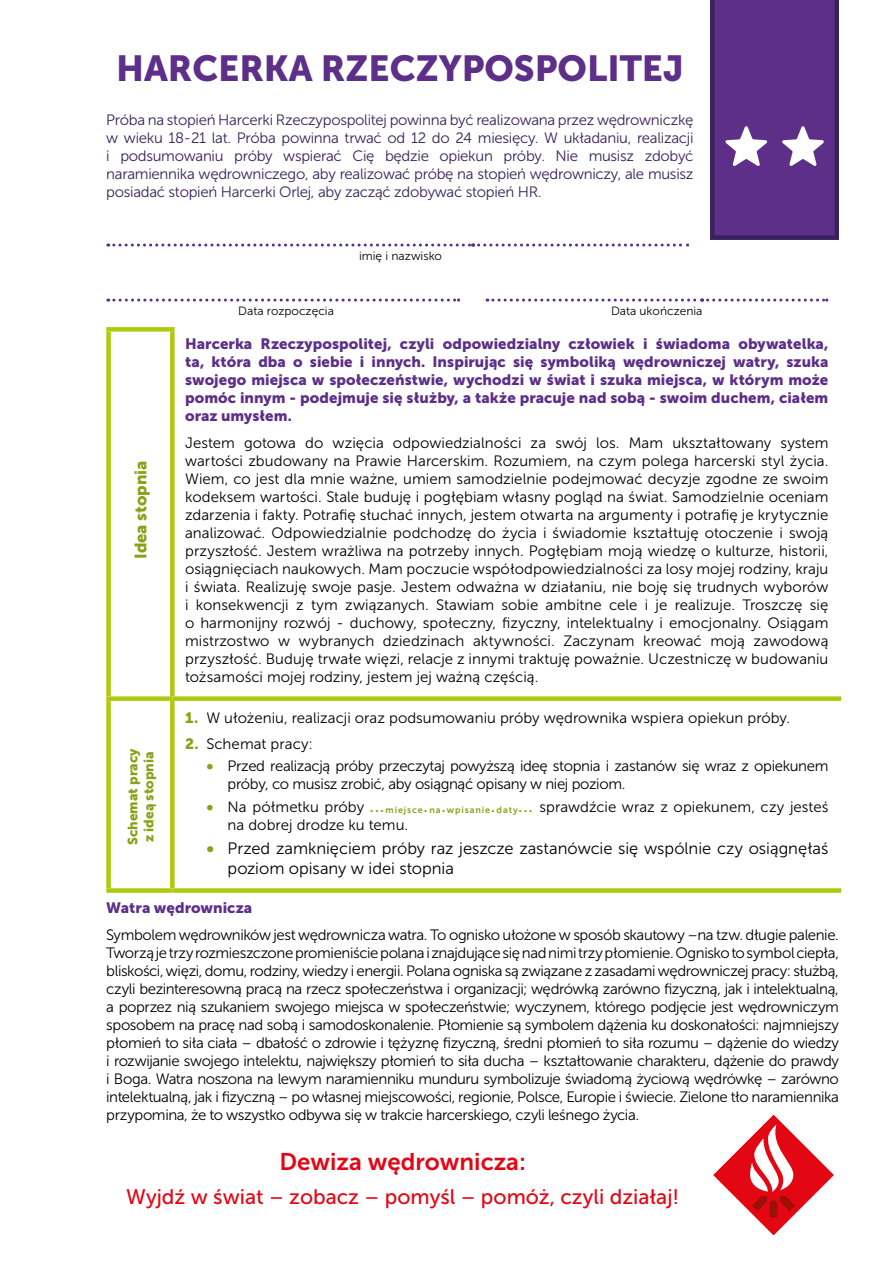
<style>
.page{position:relative;width:893px;height:1263px;background:#fff}
.page>*{position:absolute;margin:0;border:0;box-sizing:border-box;transform-origin:0 0}
.t1{font:36px "Museo Sans 900";color:#5d2f88}
.t2{font:24px "Museo Sans 700";color:#e30613}
.t3{font:21px "Museo Sans 500";color:#e30613}
.t4{font:16.5px/19.8px "Museo Sans 300";color:#000}
.t5{font:16.5px "Museo Sans 900";color:#86a315}
.t6{font:15px/18px "Museo Sans 300";letter-spacing:-.01em;color:#000;text-align:justify}
.t7{font:15px/18px "Museo Sans 300";letter-spacing:-.02em;color:#382259;text-align:justify}
.t8{font:15px/18px "Museo Sans 900";letter-spacing:.005em;color:#5d2f88;text-align:justify}
.t9{font:13.5px/16.2px "Museo Sans 900";color:#86a315}
.t10{font:12px "Museo Sans 300";color:#000}
.s1{font-family:"Museo Sans 900";color:#86a315}
.s2{font-family:"Museo Sans 700";color:#86a315}
</style>
<div class="page">
<svg style="left:108px;top:244px;width:580px;height:3px"></svg>
<svg style="left:108px;top:299px;width:351px;height:3px"></svg>
<svg style="left:487px;top:299px;width:341px;height:3px"></svg>
<div style="left:172px;top:696px;width:669px;height:5px;background:#afca0b"></div>
<div style="left:172px;top:888px;width:669px;height:5px;background:#afca0b"></div>
<div style="left:106px;top:327px;width:69px;height:5px;background:#afca0b"></div>
<div style="left:106px;top:332px;width:5px;height:364px;background:#afca0b"></div>
<div style="left:170px;top:332px;width:5px;height:364px;background:#afca0b"></div>
<div style="left:106px;top:696px;width:66px;height:5px;background:#afca0b"></div>
<div style="left:106px;top:701px;width:5px;height:187px;background:#afca0b"></div>
<div style="left:170px;top:701px;width:5px;height:187px;background:#afca0b"></div>
<div style="left:106px;top:888px;width:66px;height:5px;background:#afca0b"></div>
<svg style="left:713px;top:1114px;width:121px;height:121px"></svg>
<svg style="left:710px;top:0;width:129px;height:239px;background:#61388a"></svg>
<h1 class="t1" style="left:116px;top:48px;width:569px">HARCERKA RZECZYPOSPOLITEJ</h1>
<p class="t7" style="left:106px;top:110px;width:589px">Próba na stopień Harcerki Rzeczypospolitej powinna być realizowana przez wędrowniczkę w wieku 18-21 lat. Próba powinna trwać od 12 do 24 miesięcy. W układaniu, realizacji i podsumowaniu próby wspierać Cię będzie opiekun próby. Nie musisz zdobyć naramiennika wędrowniczego, aby realizować próbę na stopień wędrowniczy, ale musisz posiadać stopień Harcerki Orlej, aby zacząć zdobywać stopień HR.</p>
<p class="t10" style="left:359px;top:249px;width:85px">imię i nazwisko</p>
<p class="t5" style="left:131px;top:559px;width:100px;rotate:-90deg">Idea stopnia</p>
<p class="t10" style="left:238px;top:304px;width:97px">Data rozpoczęcia</p>
<p class="t10" style="left:611px;top:304px;width:93px">Data ukończenia</p>
<p class="t8" style="left:185px;top:335px;width:645px">Harcerka Rzeczypospolitej, czyli odpowiedzialny człowiek i świadoma obywatelka, ta, która dba o siebie i innych. Inspirując się symboliką wędrowniczej watry, szuka swojego miejsca w społeczeństwie, wychodzi w świat i szuka miejsca, w którym może pomóc innym - podejmuje się służby, a także pracuje nad sobą - swoim duchem, ciałem oraz umysłem.</p>
<p class="t6" style="left:185px;top:434px;width:645px">Jestem gotowa do wzięcia odpowiedzialności za swój los. Mam ukształtowany system wartości zbudowany na Prawie Harcerskim. Rozumiem, na czym polega harcerski styl życia.<br>Wiem, co jest dla mnie ważne, umiem samodzielnie podejmować decyzje zgodne ze swoim kodeksem wartości. Stale buduję i pogłębiam własny pogląd na świat. Samodzielnie oceniam zdarzenia i fakty. Potrafię słuchać innych, jestem otwarta na argumenty i potrafię je krytycznie analizować. Odpowiedzialnie podchodzę do życia i świadomie kształtuję otoczenie i swoją przyszłość. Jestem wrażliwa na potrzeby innych. Pogłębiam moją wiedzę o kulturze, historii, osiągnięciach naukowych. Mam poczucie współodpowiedzialności za losy mojej rodziny, kraju i świata. Realizuję swoje pasje. Jestem odważna w działaniu, nie boję się trudnych wyborów i konsekwencji z tym związanych. Stawiam sobie ambitne cele i je realizuje. Troszczę się o harmonijny rozwój - duchowy, społeczny, fizyczny, intelektualny i emocjonalny. Osiągam mistrzostwo w wybranych dziedzinach aktywności. Zaczynam kreować moją zawodową przyszłość. Buduję trwałe więzi, relacje z innymi traktuję poważnie. Uczestniczę w budowaniu tożsamości mojej rodziny, jestem jej ważną częścią.</p>
<p class="t6" style="left:185px;top:709px;width:607px"><span class="s1">1.</span> W ułożeniu, realizacji oraz podsumowaniu próby wędrownika wspiera opiekun próby.</p>
<p class="t6" style="left:185px;top:735px;width:129px"><span class="s1">2.</span> Schemat pracy:</p>
<p class="t6" style="left:228px;top:757px;width:602px;text-indent:-21px"><span class="s1">•</span> Przed realizacją próby przeczytaj powyższą ideę stopnia i zastanów się wraz z opiekunem próby, co musisz zrobić, aby osiągnąć opisany w niej poziom.</p>
<p class="t6" style="left:228px;top:798px;width:602px;text-indent:-21px"><span class="s1">•</span> Na półmetku próby <span class="s2">...</span> <sub>miejsce</sub><span class="s2">.</span> <sub>na</sub><span class="s2">.</span> <sub>wpisanie</sub><span class="s2">.</span> <sub>daty</sub><span class="s2">...</span> sprawdźcie wraz z opiekunem, czy jesteś na dobrej drodze ku temu.</p>
<p class="t4" style="left:228px;top:838px;width:602px;text-indent:-21px"><span class="s1">•</span> Przed zamknięciem próby raz jeszcze zastanówcie się wspólnie czy osiągnęłaś poziom opisany w idei stopnia</p>
<p class="t8" style="left:106px;top:899px;width:148px">Watra wędrownicza</p>
<p class="t6" style="left:106px;top:926px;width:734px">Symbolem wędrowników jest wędrownicza watra. To ognisko ułożone w sposób skautowy –na tzw. długie palenie.<br>Tworzą je trzy rozmieszczone promieniście polana i znajdujące się nad nimi trzy płomienie. Ognisko to symbol ciepła, bliskości, więzi, domu, rodziny, wiedzy i energii. Polana ogniska są związane z zasadami wędrowniczej pracy: służbą, czyli bezinteresowną pracą na rzecz społeczeństwa i organizacji; wędrówką zarówno fizyczną, jak i intelektualną, a poprzez nią szukaniem swojego miejsca w społeczeństwie; wyczynem, którego podjęcie jest wędrowniczym sposobem na pracę nad sobą i samodoskonalenie. Płomienie są symbolem dążenia ku doskonałości: najmniejszy płomień to siła ciała – dbałość o zdrowie i tężyznę fizyczną, średni płomień to siła rozumu – dążenie do wiedzy i rozwijanie swojego intelektu, największy płomień to siła ducha – kształtowanie charakteru, dążenie do prawdy i Boga. Watra noszona na lewym naramienniku munduru symbolizuje świadomą życiową wędrówkę – zarówno intelektualną, jak i fizyczną – po własnej miejscowości, regionie, Polsce, Europie i świecie. Zielone tło naramiennika przypomina, że to wszystko odbywa się w trakcie harcerskiego, czyli leśnego życia.</p>
<h2 class="t2" style="left:279px;top:1149px;width:248px">Dewiza wędrownicza:</h2>
<h3 class="t3" style="left:126px;top:1185px;width:555px">Wyjdź w świat – zobacz – pomyśl – pomóż, czyli działaj!</h3>
<p class="t9" style="left:125px;top:845px;width:98px;rotate:-90deg">Schemat pracy z ideą stopnia</p>
</div>
